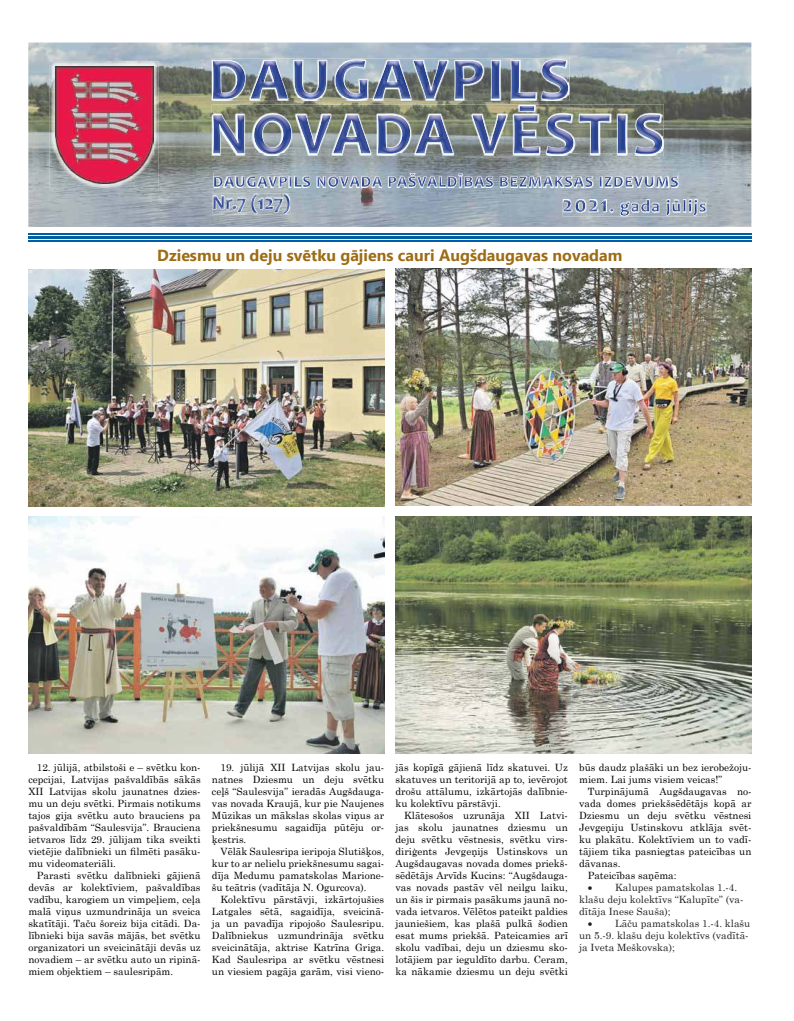
<style>
.page{position:relative;width:794px;height:1021px;background:#fff}
.page>*{position:absolute;margin:0;border:0;box-sizing:border-box;transform-origin:0 0}
.t1{font:700 16px "Ebrima";color:#9d6c15}
.t2{font:10px/12px "Century Schoolbook";color:#000;text-align:justify}
.t3{font:10px/12px "Century Schoolbook";color:#212121}
</style>
<div class="page">
<img style="left:28px;top:43px;width:723px;height:30px">
<img style="left:28px;top:73px;width:34px;height:154px">
<img style="left:132px;top:73px;width:619px;height:154px">
<img style="left:62px;top:189px;width:70px;height:38px">
<img style="left:50px;top:61px;width:108px;height:128px">
<img style="left:55px;top:67px;width:98px;height:116px">
<img style="left:211px;top:58px;width:358px;height:43px">
<img style="left:213px;top:60px;width:355px;height:2px">
<img style="left:213px;top:97px;width:355px;height:3px">
<img style="left:213px;top:62px;width:355px;height:35px">
<img style="left:212px;top:104px;width:451px;height:52px">
<img style="left:626px;top:106px;width:36px;height:48px">
<img style="left:213px;top:106px;width:413px;height:2px">
<img style="left:213px;top:152px;width:413px;height:2px">
<img style="left:213px;top:108px;width:413px;height:44px">
<img style="left:213px;top:173px;width:465px;height:14px">
<img style="left:214px;top:173px;width:464px;height:13px">
<img style="left:214px;top:176px;width:112px;height:1px">
<img style="left:214px;top:186px;width:112px;height:1px">
<img style="left:214px;top:177px;width:112px;height:9px">
<img style="left:289px;top:194px;width:1px;height:20px">
<img style="left:213px;top:194px;width:76px;height:20px">
<img style="left:563px;top:199px;width:143px;height:17px">
<img style="left:563px;top:201px;width:43px;height:11px">
<img style="left:563px;top:200px;width:43px;height:1px">
<img style="left:680px;top:200px;width:25px;height:16px">
<img style="left:610px;top:200px;width:70px;height:16px">
<hr style="left:28px;top:233px;width:723px;height:2px;background:#005fa3">
<hr style="left:28px;top:236px;width:723px;height:3px;background:#005fa3">
<hr style="left:28px;top:240px;width:723px;height:1px;background:#005fa3">
<img style="left:28px;top:269px;width:356px;height:237px">
<img style="left:396px;top:269px;width:355px;height:237px">
<img style="left:28px;top:516px;width:356px;height:237px">
<img style="left:395px;top:516px;width:356px;height:237px">
<h1 class="t1" style="left:157px;top:243px;width:466px">Dziesmu un deju svētku gājiens cauri A ugšdaugavas novadam</h1>
<p class="t2" style="left:28px;top:760px;width:174px;text-indent:8px">12. jūlijā, atbilstoši e – svētku kon&shy;cepcijai, Latvijas pašvaldībās sākās XII Latvijas skolu jaunatnes dzies&shy;mu un deju svētki. Pirmais notikums tajos gija svētku auto brauciens pa pašvaldībām “Saulesvija”. Brauciena ietvaros līdz 29. jūlijam tika sveikti vietējie dalībnieki un filmēti pasāku&shy;mu videomateriāli.</p>
<p class="t2" style="left:28px;top:868px;width:174px;text-indent:8px">Parasti svētku dalībnieki gājienā devās ar kolektīviem, pašvaldības vadību, karogiem un vimpeļiem, ceļa malā viņus uzmundrināja un sveica skatītāji. Taču šoreiz bija citādi. Da&shy;lībnieki bija savās mājās, bet svētku organizatori un sveicinātāji devās uz novadiem – ar svētku auto un ripinā&shy;miem objektiem – saulesripām.</p>
<p class="t2" style="left:212px;top:760px;width:174px;text-indent:8px">19. jūlijā XII Latvijas skolu jau&shy;natnes Dziesmu un deju svētku ceļš “Saulesvija” ieradās Augšdauga&shy;vas novada Kraujā, kur pie Naujenes Mūzikas un mākslas skolas viņus ar priekšnesumu sagaidīja pūtēju or&shy;ķestris.</p>
<p class="t2" style="left:212px;top:844px;width:174px;text-indent:8px">Vēlāk Saulesripa ieripoja Slutišķos, kur to ar nelielu priekšnesumu sagai&shy;dīja Medumu pamatskolas Marione&shy;šu teātris (vadītāja N. Ogurcova).</p>
<p class="t2" style="left:212px;top:892px;width:174px;text-indent:8px">Kolektīvu pārstāvji, izkārtojušies Latgales sētā, sagaidīja, sveicinā&shy;ja un pavadīja ripojošo Saulesripu.<br>Dalībniekus uzmundrināja svētku sveicinātāja, aktrise Katrīna Griga.<br>Kad Saulesripa ar svētku vēstnesi un viesiem pagāja garām, visi vieno-</p>
<p class="t2" style="left:395px;top:760px;width:174px">jās kopīgā gājienā līdz skatuvei. Uz skatuves un teritorijā ap to, ievērojot drošu attālumu, izkārtojās dalībnie&shy;ku kolektīvu pārstāvji.</p>
<p class="t2" style="left:395px;top:808px;width:174px;text-indent:8px">Klātesošos uzrunāja XII Latvi&shy;jas skolu jaunatnes dziesmu un deju svētku vēstnesis, svētku virs&shy;diriģents Jevgeņijs Ustinskovs un Augšdaugavas novada domes priekš&shy;sēdētājs Arvīds Kucins: “Augšdauga&shy;vas novads pastāv vēl neilgu laiku, un šis ir pirmais pasākums jaunā no&shy;vada ietvaros. Vēlētos pateikt paldies jauniešiem, kas plašā pulkā šodien esat mums priekšā. Pateicamies arī skolu vadībai, deju un dziesmu sko&shy;lotājiem par ieguldīto darbu. Ceram, ka nākamie dziesmu un deju svētki</p>
<p class="t2" style="left:579px;top:760px;width:174px">būs daudz plašāki un bez ierobežoju&shy;miem. Lai jums visiem veicas!”</p>
<p class="t2" style="left:587px;top:784px;width:165px">Turpinājumā Augšdaugavas no-</p>
<p class="t2" style="left:579px;top:796px;width:174px">vada domes priekšsēdētājs kopā ar</p>
<p class="t2" style="left:579px;top:808px;width:174px">Dziesmu un deju svētku vēstnesi</p>
<p class="t2" style="left:579px;top:820px;width:174px">Jevgeņiju Ustinskovu atklāja svēt-</p>
<p class="t2" style="left:579px;top:832px;width:174px">ku plakātu. Kolektīviem un to vadī-</p>
<p class="t2" style="left:579px;top:844px;width:174px">tājiem tika pasniegtas pateicības un</p>
<p class="t2" style="left:579px;top:856px;width:43px">dāvanas.</p>
<p class="t2" style="left:587px;top:868px;width:90px">Pateicības saņēma:</p>
<p class="t3" style="left:579px;top:880px;width:166px;text-indent:8px">• Kalupes pamatskolas 1.-4. klašu deju kolektīvs “Kalupīte” (va&shy;dītāja Inese Sauša);</p>
<p class="t3" style="left:579px;top:916px;width:173px;text-indent:8px">• Lāču pamatskolas 1.-4. klašu un 5.-9. klašu deju kolektīvs (vadītā&shy;ja Iveta Meškovska);</p>
</div>
